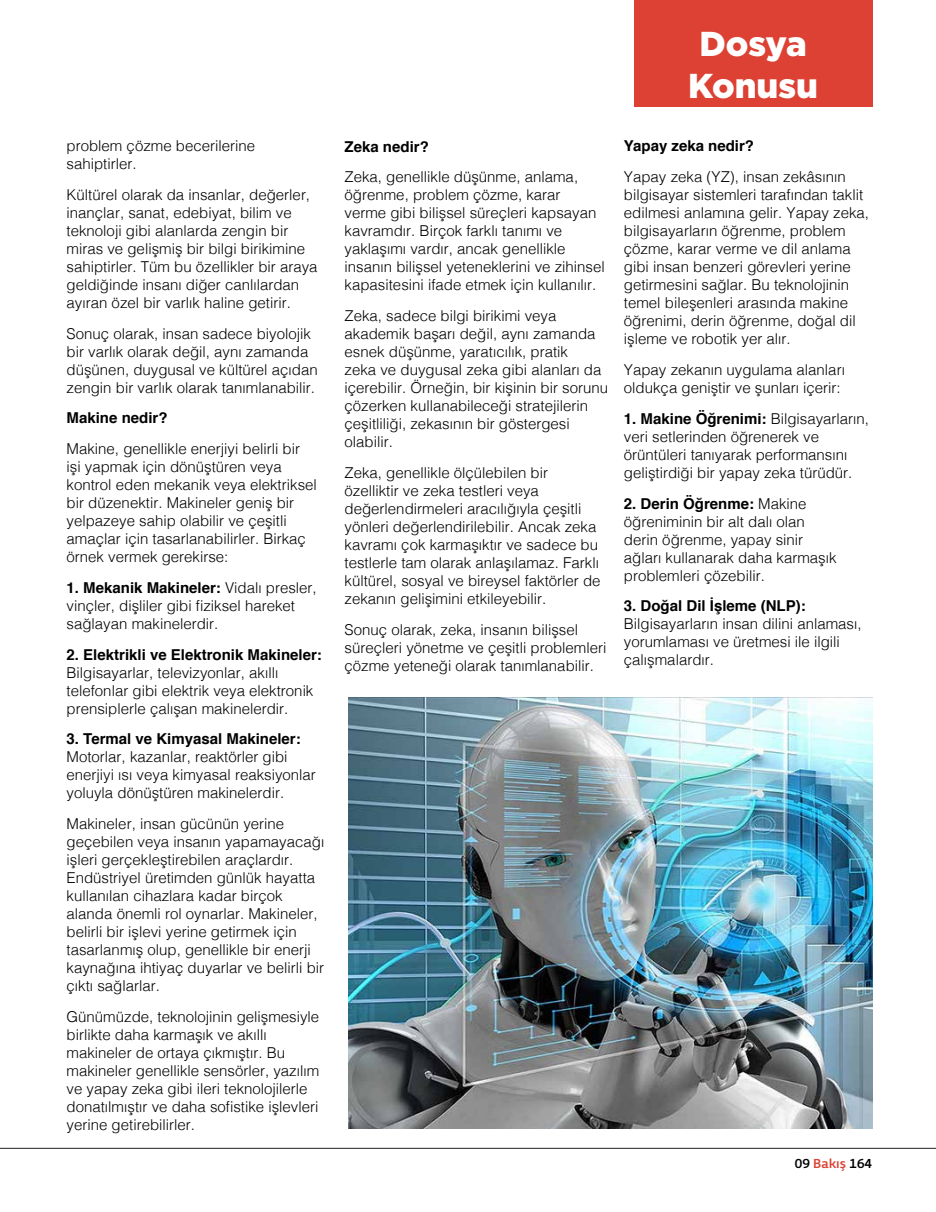
<style>
.page{position:relative;width:936px;height:1212px;background:#fff}
.page>*{position:absolute;margin:0;border:0;box-sizing:border-box;transform-origin:0 0}
.t1{font:900 34.5px/42px "Gotham";color:#fff;text-align:center}
.t2{font:300 15px/18px "Helvetica";color:#000}
.t3{font:700 15px "Helvetica";color:#000}
.t4{font:13.5px "Priva Three Pro";color:#000}
.s1{font-weight:700}
.s2{color:#dc4134}
</style>
<div class="page">
<div style="left:634px;top:0;width:238px;height:106px;background:#dc4134"></div>
<hr style="left:0;top:1148px;width:935px;height:1px;background:#231f20">
<img style="left:349px;top:697px;width:523px;height:431px">
<p class="t2" style="left:67px;top:136px;width:190px">problem çözme becerilerine sahiptirler.</p>
<p class="t2" style="left:67px;top:184px;width:252px">Kültürel olarak da insanlar, değerler, inançlar, sanat, edebiyat, bilim ve teknoloji gibi alanlarda zengin bir miras ve gelişmiş bir bilgi birikimine sahiptirler. Tüm bu özellikler bir araya geldiğinde insanı diğer canlılardan ayıran özel bir varlık haline getirir.</p>
<p class="t2" style="left:67px;top:323px;width:252px">Sonuç olarak, insan sadece biyolojik bir varlık olarak değil, aynı zamanda düşünen, duygusal ve kültürel açıdan zengin bir varlık olarak tanımlanabilir.</p>
<p class="t3" style="left:67px;top:406px;width:102px">Makine nedir?</p>
<p class="t2" style="left:67px;top:439px;width:252px">Makine, genellikle enerjiyi belirli bir işi yapmak için dönüştüren veya kontrol eden mekanik veya elektriksel bir düzenektir. Makineler geniş bir yelpazeye sahip olabilir ve çeşitli amaçlar için tasarlanabilirler. Birkaç örnek vermek gerekirse:</p>
<p class="t2" style="left:67px;top:577px;width:252px"><span class="s1">1. Mekanik Makineler:</span> Vidalı presler, vinçler, dişliler gibi fiziksel hareket sağlayan makinelerdir.</p>
<p class="t3" style="left:67px;top:642px;width:257px">2. Elektrikli ve Elektronik Makineler:</p>
<p class="t2" style="left:67px;top:662px;width:248px">Bilgisayarlar, televizyonlar, akıllı telefonlar gibi elektrik veya elektronik prensiplerle çalışan makinelerdir.</p>
<p class="t3" style="left:67px;top:727px;width:235px">3. Termal ve Kimyasal Makineler:</p>
<p class="t2" style="left:67px;top:747px;width:251px">Motorlar, kazanlar, reaktörler gibi enerjiyi ısı veya kimyasal reaksiyonlar yoluyla dönüştüren makinelerdir.</p>
<p class="t2" style="left:67px;top:814px;width:259px">Makineler, insan gücünün yerine geçebilen veya insanın yapamayacağı işleri gerçekleştirebilen araçlardır.<br>Endüstriyel üretimden günlük hayatta kullanılan cihazlara kadar birçok alanda önemli rol oynarlar. Makineler, belirli bir işlevi yerine getirmek için tasarlanmış olup, genellikle bir enerji kaynağına ihtiyaç duyarlar ve belirli bir çıktı sağlarlar.</p>
<p class="t2" style="left:67px;top:1006px;width:254px">Günümüzde, teknolojinin gelişmesiyle birlikte daha karmaşık ve akıllı makineler de ortaya çıkmıştır. Bu makineler genellikle sensörler, yazılım ve yapay zeka gibi ileri teknolojilerle donatılmıştır ve daha sofistike işlevleri yerine getirebilirler.</p>
<p class="t3" style="left:344px;top:134px;width:86px">Zeka nedir?</p>
<p class="t2" style="left:344px;top:167px;width:262px">Zeka, genellikle düşünme, anlama, öğrenme, problem çözme, karar verme gibi bilişsel süreçleri kapsayan kavramdır. Birçok farklı tanımı ve yaklaşımı vardır, ancak genellikle insanın bilişsel yeteneklerini ve zihinsel kapasitesini ifade etmek için kullanılır.</p>
<p class="t2" style="left:344px;top:306px;width:265px">Zeka, sadece bilgi birikimi veya akademik başarı değil, aynı zamanda esnek düşünme, yaratıcılık, pratik<br>zeka ve duygusal zeka gibi alanları da içerebilir. Örneğin, bir kişinin bir sorunu çözerken kullanabileceği stratejilerin çeşitliliği, zekasının bir göstergesi olabilir.</p>
<p class="t2" style="left:344px;top:462px;width:257px">Zeka, genellikle ölçülebilen bir özelliktir ve zeka testleri veya değerlendirmeleri aracılığıyla çeşitli yönleri değerlendirilebilir. Ancak zeka kavramı çok karmaşıktır ve sadece bu testlerle tam olarak anlaşılamaz. Farklı kültürel, sosyal ve bireysel faktörler de zekanın gelişimini etkileyebilir.</p>
<p class="t2" style="left:344px;top:619px;width:263px">Sonuç olarak, zeka, insanın bilişsel süreçleri yönetme ve çeşitli problemleri çözme yeteneği olarak tanımlanabilir.</p>
<h1 class="t1" style="left:688px;top:22px;width:131px">Dosya<br>Konusu</h1>
<p class="t3" style="left:624px;top:134px;width:132px">Yapay zeka nedir?</p>
<p class="t2" style="left:624px;top:167px;width:247px">Yapay zeka (YZ), insan zekâsının bilgisayar sistemleri tarafından taklit edilmesi anlamına gelir. Yapay zeka, bilgisayarların öğrenme, problem çözme, karar verme ve dil anlama gibi insan benzeri görevleri yerine getirmesini sağlar. Bu teknolojinin temel bileşenleri arasında makine öğrenimi, derin öğrenme, doğal dil işleme ve robotik yer alır.</p>
<p class="t2" style="left:624px;top:360px;width:222px">Yapay zekanın uygulama alanları oldukça geniştir ve şunları içerir:</p>
<p class="t2" style="left:624px;top:408px;width:247px"><span class="s1">1. Makine Öğrenimi:</span> Bilgisayarların, veri setlerinden öğrenerek ve örüntüleri tanıyarak performansını geliştirdiği bir yapay zeka türüdür.</p>
<p class="t2" style="left:624px;top:493px;width:214px"><span class="s1">2. Derin Öğrenme:</span> Makine öğreniminin bir alt dalı olan derin öğrenme, yapay sinir ağları kullanarak daha karmaşık problemleri çözebilir.</p>
<p class="t3" style="left:624px;top:594px;width:183px">3. Doğal Dil İşleme (NLP):</p>
<p class="t2" style="left:624px;top:614px;width:239px">Bilgisayarların insan dilini anlaması, yorumlaması ve üretmesi ile ilgili çalışmalardır.</p>
<p class="t4" style="left:794px;top:1154px;width:79px">09 <span class="s2">Bakış</span> 164</p>
</div>
